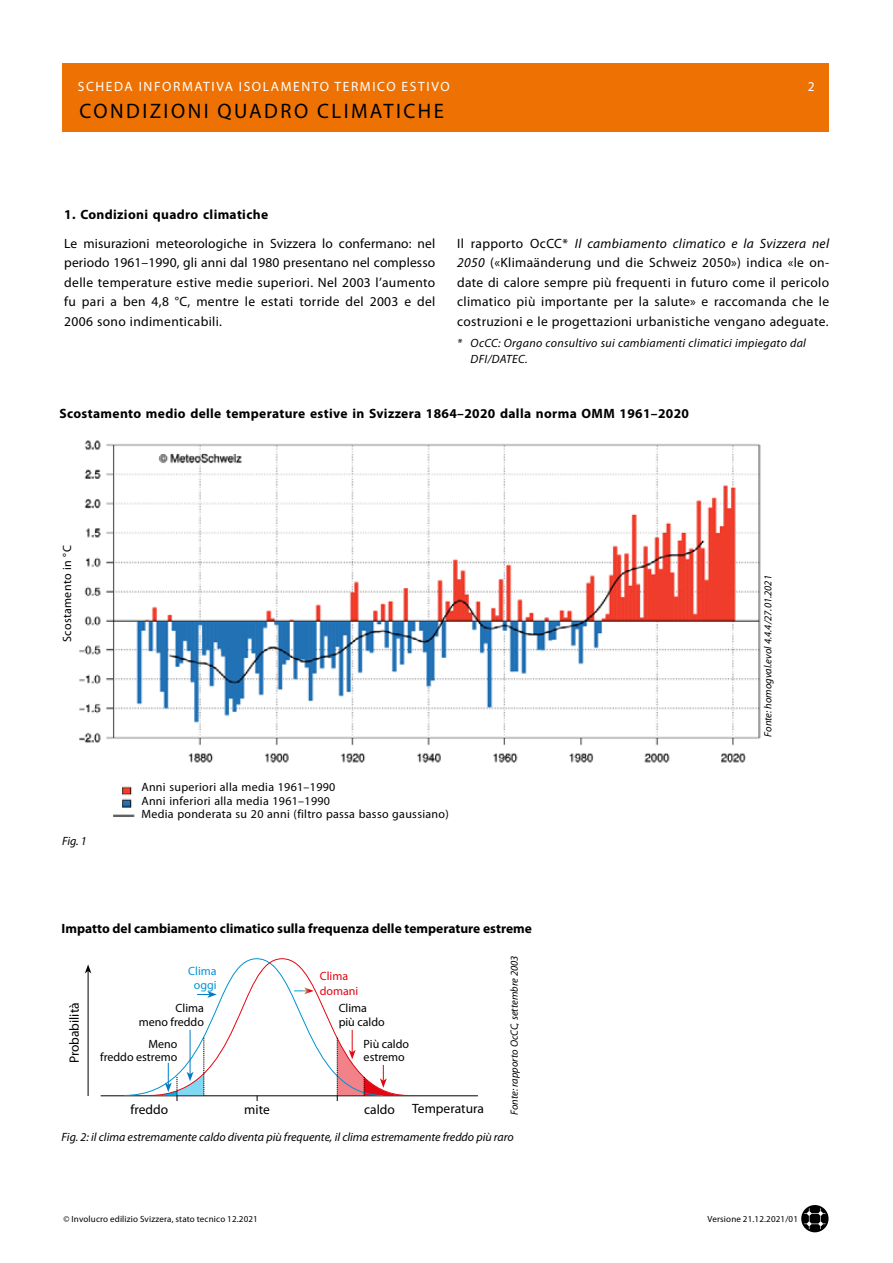
<style>
.page{position:relative;width:893px;height:1263px;background:#fff}
.page>*{position:absolute;margin:0;border:0;box-sizing:border-box;transform-origin:0 0}
.t1{font:21px "Myriad Pro";letter-spacing:.12em;color:#000}
.t2{font:13.5px/19.5px "Myriad Pro";letter-spacing:.025em;color:#000;text-align:justify}
.t3{font:700 13.5px "Myriad Pro";letter-spacing:.02em;color:#000}
.t4{font:700 13.5px "Myriad Pro";color:#000}
.t5{font:13.5px "Myriad Pro";letter-spacing:.12em;color:#fff}
.t6{font:13.5px "Myriad Pro";color:#000}
.t7{font:12px/13.5px "Myriad Pro";letter-spacing:.025em;color:#000}
.t8{font:italic 12px "Myriad Pro";color:#000}
.t9{font:italic 12px/16.5px "Myriad Pro";letter-spacing:.025em;color:#000}
.t10{font:12px/13.5px "Myriad Pro";color:#000;text-align:right}
.t11{font:12px/14.4px "Myriad Pro";color:#e30613}
.t12{font:12px/14.4px "Myriad Pro";color:#0095db;text-align:center}
.t13{font:italic 10.5px "Myriad Pro";color:#000}
.t14{font:9px "Myriad Pro";letter-spacing:.02em;color:#000}
.s1{font-style:italic}
</style>
<div class="page">
<div style="left:62px;top:64px;width:767px;height:68px;background:#ee7203"></div>
<div style="left:801px;top:1205px;width:27px;height:27px;background:#000;border-radius:50%"></div>
<svg style="left:804px;top:1208px;width:22px;height:21px"></svg>
<img style="left:79px;top:440px;width:682px;height:377px">
<hr style="left:101px;top:1095px;width:377px;height:1px;background:#000">
<hr style="left:88px;top:971px;width:1px;height:125px;background:#000">
<svg style="left:85px;top:964px;width:6px;height:9px"></svg>
<svg style="left:123px;top:958px;width:286px;height:143px"></svg>
<div style="left:141px;top:781px;width:361px;height:44px;background:#fff"></div>
<p class="t5" style="left:78px;top:79px;width:374px">SCHEDA INFORMATIVA ISOLAMENTO TERMICO ESTIVO</p>
<p class="t5" style="left:808px;top:79px;width:8px">2</p>
<h1 class="t1" style="left:80px;top:99px;width:366px">CONDIZIONI QUADRO CLIMATICHE</h1>
<p class="t3" style="left:64px;top:207px;width:205px">1. Condizioni quadro climatiche</p>
<p class="t2" style="left:64px;top:234px;width:373px">Le misurazioni meteorologiche in Svizzera lo confermano: nel periodo 1961–1990, gli anni dal 1980 presentano nel complesso delle temperature estive medie superiori. Nel 2003 l’aumento fu pari a ben 4,8 °C, mentre le estati torride del 2003 e del 2006 sono indimenticabili.</p>
<p class="t2" style="left:457px;top:234px;width:374px">Il rapporto OcCC* <span class="s1">Il cambiamento climatico e la Svizzera nel 2050</span> («Klimaänderung und die Schweiz 2050») indica «le on&shy;date di calore sempre più frequenti in futuro come il pericolo climatico più importante per la salute» e raccomanda che le costruzioni e le progettazioni urbanistiche vengano adeguate.</p>
<p class="t9" style="left:471px;top:335px;width:337px;text-indent:-14px">* OcCC: Organo consultivo sui cambiamenti climatici impiegato dal<br>DFI/DATEC.</p>
<p class="t3" style="left:60px;top:405px;width:631px">Scostamento medio delle temperature estive in Svizzera 1864–2020 dalla norma OMM 1961–2020</p>
<p class="t7" style="left:61px;top:642px;width:98px;rotate:-90deg">Scostamento in °C</p>
<p class="t8" style="left:62px;top:834px;width:26px">Fig. 1</p>
<p class="t7" style="left:141px;top:780px;width:309px">Anni superiori alla media 1961–1990<br>Anni inferiori alla media 1961–1990<br>Media ponderata su 20 anni (filtro passa basso gaussiano)</p>
<p class="t4" style="left:62px;top:921px;width:472px">Impatto del cambiamento climatico sulla frequenza delle temperature estreme</p>
<p class="t6" style="left:67px;top:1063px;width:63px;rotate:-90deg">Probabilità</p>
<p class="t12" style="left:188px;top:964px;width:30px">Clima oggi</p>
<p class="t11" style="left:320px;top:969px;width:40px">Clima domani</p>
<p class="t10" style="left:139px;top:1002px;width:67px">Clima<br>meno freddo</p>
<p class="t10" style="left:100px;top:1037px;width:79px">Meno<br>freddo estremo</p>
<p class="t10" style="left:364px;top:1037px;width:47px">Più caldo</p>
<p class="t10" style="left:339px;top:1002px;width:48px;text-align:left">Clima più caldo</p>
<p class="t10" style="left:364px;top:1050px;width:43px">estremo</p>
<p class="t2" style="left:131px;top:1099px;width:39px">freddo</p>
<p class="t2" style="left:244px;top:1099px;width:27px">mite</p>
<p class="t2" style="left:364px;top:1099px;width:32px">caldo</p>
<p class="t6" style="left:412px;top:1101px;width:73px">Temperatura</p>
<p class="t13" style="left:509px;top:1115px;width:160px;rotate:-90deg">Fonte: rapporto OcCC, settembre 2003</p>
<p class="t8" style="left:62px;top:1131px;width:454px">Fig. 2: il clima estremamente caldo diventa più frequente, il clima estremamente freddo più raro</p>
<p class="t13" style="left:762px;top:736px;width:163px;rotate:-90deg">Fonte: homogval.evol 4.4.4/27.01.2021</p>
<p class="t14" style="left:64px;top:1213px;width:196px">© Involucro edilizio Svizzera, stato tecnico 12.2021</p>
<p class="t14" style="left:707px;top:1213px;width:92px">Versione 21.12.2021/01</p>
</div>
